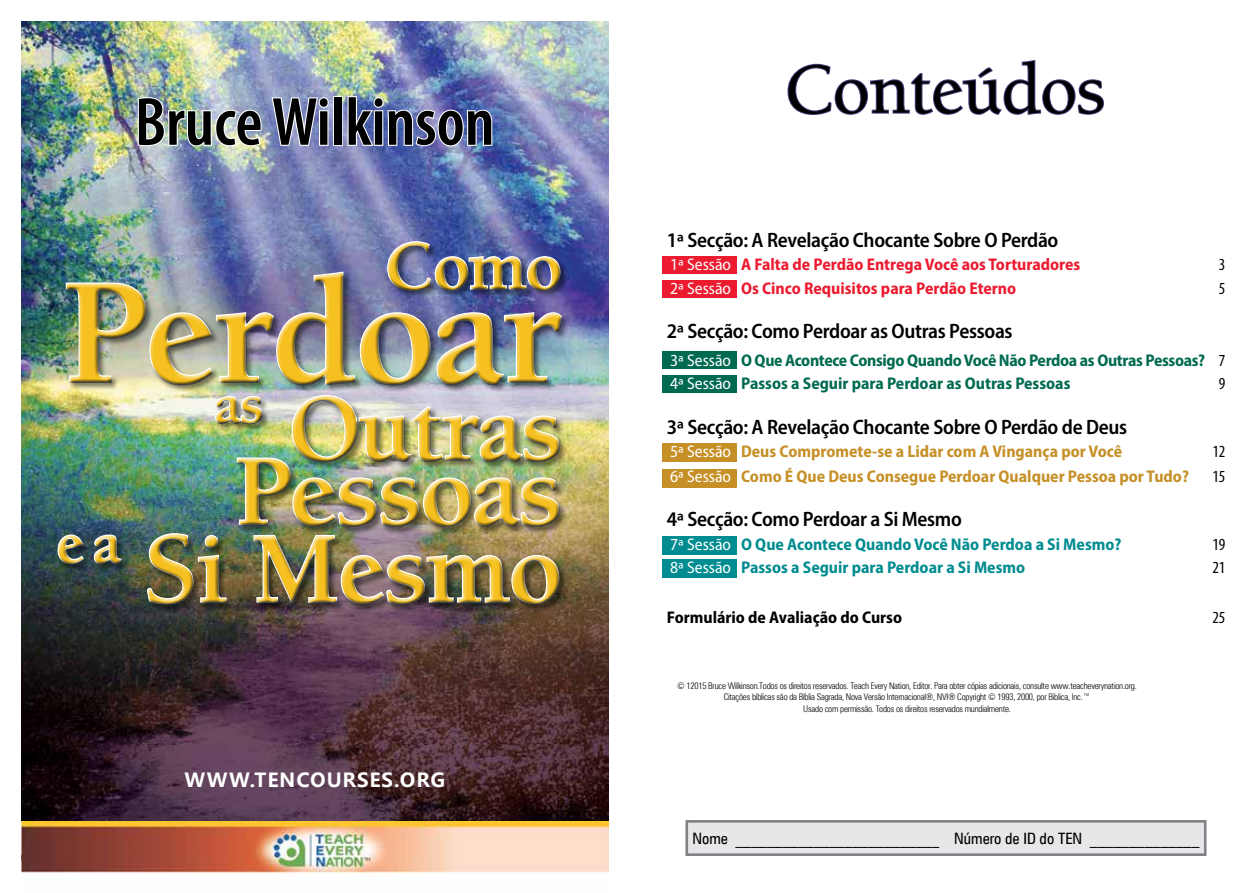
<style>
.page{position:relative;width:1259px;height:893px;background:#fff}
.page>*{position:absolute;margin:0;border:0;box-sizing:border-box;transform-origin:0 0}
.t1{font:700 154.35px "Berkeley Std";letter-spacing:-.015em;color:#f6c120}
.t2{font:700 102.9px/77.6px "Berkeley Std";letter-spacing:-.015em;color:#f6c120;text-align:right}
.t3{font:700 96.45px "Berkeley Std";letter-spacing:-.015em;color:#f6c120}
.t4{font:500 73.2px "Berkeley Std";letter-spacing:-.015em;color:#000}
.t5{font:700 70.65px "Berkeley Std";color:#f6c120}
.t6{font:600 condensed 68.7px "Myriad Pro";color:#000}
.t7{font:700 56.25px "Berkeley Std";color:#f6c120}
.t8{font:600 semi-condensed 20.85px "Myriad Pro";letter-spacing:-.015em;color:#000}
.t9{font:700 19.35px "Microsoft Ya Hei UI";letter-spacing:.045em;color:#fff}
.t10{font:700 semi-condensed 16.95px/23.5px "Myriad Pro";letter-spacing:-.02em;color:#006a50}
.t11{font:700 semi-condensed 16.95px "Myriad Pro";color:#c69027}
.t12{font:700 semi-condensed 16.95px "Myriad Pro";color:#ed1b2f}
.t13{font:700 semi-condensed 16.95px "Myriad Pro";color:#008c90}
.t14{font:700 semi-condensed 16.95px "Myriad Pro";color:#000}
.t15{font:condensed 16.95px "Myriad Pro";color:#000}
.t16{font:condensed 15.6px "Zurich BT";color:#000}
.t17{font:300 condensed 9.15px/11.7px "Zurich BT";letter-spacing:-.025em;color:#000;text-align:center}
.s1{font-weight:400;color:#fff}
.s2{font-weight:400;font-stretch:condensed;color:#000}
</style>
<div class="page">
<img style="left:21px;top:21px;width:587px;height:801px">
<img style="left:136px;top:96px;width:127px;height:51px">
<svg style="left:270px;top:96px;width:60px;height:51px"></svg>
<div style="left:333px;top:96px;width:10px;height:50px;border:2px solid #fff"></div>
<img style="left:346px;top:95px;width:147px;height:52px">
<div style="left:56px;top:242px;width:511px;height:368px;background:#000;opacity:.75"></div>
<div style="left:662px;top:559px;width:74px;height:19px;background:#008c90"></div>
<div style="left:662px;top:536px;width:74px;height:18px;background:#008c90"></div>
<div style="left:662px;top:469px;width:74px;height:18px;background:#c69027"></div>
<div style="left:662px;top:443px;width:74px;height:18px;background:#c69027"></div>
<div style="left:662px;top:375px;width:74px;height:18px;background:#006a50"></div>
<div style="left:662px;top:351px;width:74px;height:18px;background:#006a50"></div>
<div style="left:662px;top:280px;width:74px;height:18px;background:#ed1b2f"></div>
<div style="left:662px;top:256px;width:74px;height:18px;background:#ed1b2f"></div>
<svg style="left:787px;top:60px;width:317px;height:55px"></svg>
<div style="left:687px;top:821px;width:518px;height:34px;background:#e6e7e8"></div>
<div style="left:685px;top:820px;width:521px;height:36px;border:3px solid #808285"></div>
<img style="left:21px;top:822px;width:587px;height:51px">
<h3 class="t6" style="left:135px;top:80px;width:361px">Bruce Wilkinson</h3>
<h3 class="t5" style="left:384px;top:229px;width:179px">Como</h3>
<h1 class="t1" style="left:61px;top:251px;width:502px">Perdoar</h1>
<h3 class="t7" style="left:215px;top:374px;width:51px">as</h3>
<h3 class="t3" style="left:289px;top:378px;width:275px">Outras</h3>
<h2 class="t2" style="left:56px;top:454px;width:507px">Pessoas<br><sup>e</sup> <sup>a</sup> Si Mesmo</h2>
<h3 class="t9" style="left:184px;top:767px;width:262px">WWW.TENCOURSES.ORG</h3>
<h3 class="t4" style="left:783px;top:51px;width:323px">Conteúdos</h3>
<h3 class="t8" style="left:667px;top:227px;width:393px">1ª Secção: A Revelação Chocante Sobre O Perdão</h3>
<h3 class="t12" style="left:670px;top:254px;width:412px"><span class="s1">1ª Sessão</span> A Falta de Perdão Entrega Você aos Torturadores</h3>
<h3 class="t15" style="left:1219px;top:255px;width:8px">3</h3>
<h3 class="t12" style="left:670px;top:277px;width:348px"><span class="s1">2ª Sessão</span> Os Cinco Requisitos para Perdão Eterno</h3>
<h3 class="t15" style="left:1219px;top:278px;width:8px">5</h3>
<h3 class="t8" style="left:667px;top:318px;width:347px">2ª Secção: Como Perdoar as Outras Pessoas</h3>
<h3 class="t10" style="left:670px;top:348px;width:557px"><span class="s1">3ª Sessão</span> O Que Acontece Consigo Quando Você Não Perdoa as Outras Pessoas? <span class="s2">7<br></span><span class="s1">4ª Sessão</span> Passos a Seguir para Perdoar as Outras Pessoas</h3>
<h3 class="t15" style="left:1219px;top:373px;width:8px">9</h3>
<h3 class="t8" style="left:667px;top:414px;width:462px">3ª Secção: A Revelação Chocante Sobre O Perdão de Deus</h3>
<h3 class="t11" style="left:670px;top:440px;width:453px"><span class="s1">5ª Sessão</span> Deus Compromete-se a Lidar com A Vingança por Você</h3>
<h3 class="t15" style="left:1212px;top:441px;width:15px">12</h3>
<h3 class="t11" style="left:670px;top:465px;width:520px"><span class="s1">6ª Sessão</span> Como É Que Deus Consegue Perdoar Qualquer Pessoa por Tudo?</h3>
<h3 class="t15" style="left:1212px;top:466px;width:15px">15</h3>
<h3 class="t8" style="left:667px;top:506px;width:297px">4ª Secção: Como Perdoar a Si Mesmo</h3>
<h3 class="t13" style="left:670px;top:533px;width:453px"><span class="s1">7ª Sessão</span> O Que Acontece Quando Você Não Perdoa a Si Mesmo?</h3>
<h3 class="t15" style="left:1212px;top:534px;width:15px">19</h3>
<h3 class="t13" style="left:670px;top:557px;width:356px"><span class="s1">8ª Sessão</span> Passos a Seguir para Perdoar a Si Mesmo</h3>
<h3 class="t15" style="left:1212px;top:557px;width:15px">21</h3>
<h3 class="t14" style="left:667px;top:606px;width:237px">Formulário de Avaliação do Curso</h3>
<h3 class="t15" style="left:1212px;top:607px;width:15px">25</h3>
<p class="t17" style="left:677px;top:679px;width:461px">© 12015 Bruce Wilkinson.Todos os direitos reservados. Teach Every Nation, Editor. Para obter cópias adicionais, consulte www.teacheverynation.org.<br>Citações bíblicas são da Bíblia Sagrada, Nova Versão Internacional®, NVI® Copyright © 1993, 2000, por Biblica, Inc.™<br>Usado com permissão. Todos os direitos reservados mundialmente.</p>
<h3 class="t16" style="left:692px;top:829px;width:508px">Nome __________________________ Número de ID do TEN ______________</h3>
</div>
